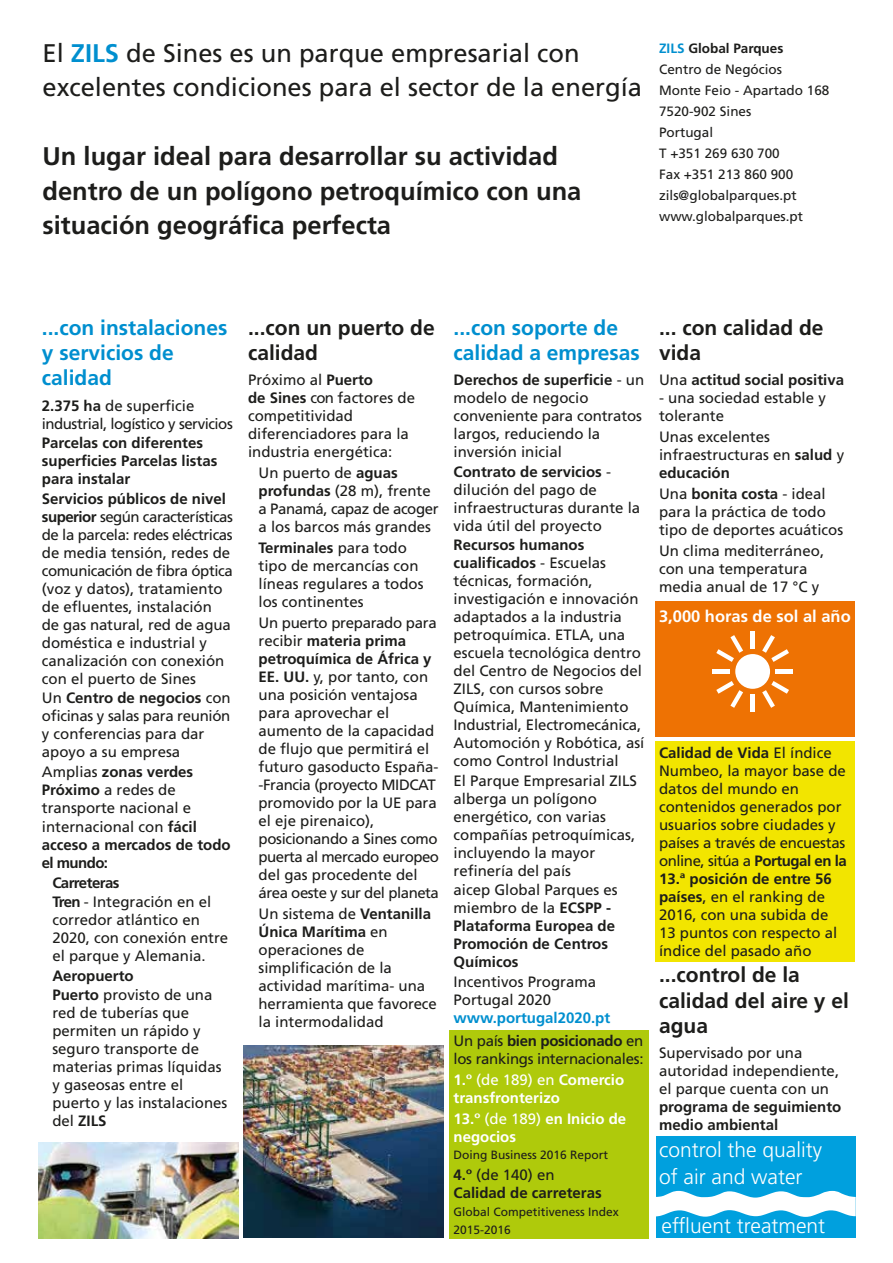
<style>
.page{position:relative;width:893px;height:1263px;background:#fff}
.page>*{position:absolute;margin:0;border:0;box-sizing:border-box;transform-origin:0 0}
.t1{font:700 25.5px/34.5px "Frutiger LT Std";color:#1d1d1b}
.t2{font:25.5px/34.5px "Frutiger LT Std";color:#1d1d1b}
.t3{font:700 21px/25.2px "Frutiger LT Std";color:#1d1d1b}
.t4{font:700 21px/25.2px "Frutiger LT Std";color:#008fcf}
.t5{font:300 21px/27px "Frutiger LT Std";color:#fff}
.t6{font:700 16.5px "Frutiger LT Std";color:#fff}
.t7{font:15px/18px "Frutiger LT Std";color:#1d1d1b}
.t8{font:700 15px/18px "Frutiger LT Std";color:#1d1d1b}
.t9{font:700 15px/18px "Frutiger LT Std";color:#fff}
.t10{font:15px/18px "Frutiger LT Std";letter-spacing:-.02em;color:#1d1d1b}
.t11{font:15px/18px "Frutiger LT Std";letter-spacing:-.03em;color:#1d1d1b}
.t12{font:700 15px "Frutiger LT Std";color:#008fcf}
.t13{font:13.5px/21px "Frutiger LT Std";color:#1d1d1b}
.t14{font:12px/18px "Frutiger LT Std";color:#1d1d1b}
.s1{font-weight:700;color:#008fcf}
.s2{font-weight:700}
.s3{font-weight:400}
</style>
<div class="page">
<div style="left:656px;top:1136px;width:200px;height:102px;background:#00a0de"></div>
<svg style="left:656px;top:1191px;width:200px;height:26px"></svg>
<div style="left:655px;top:601px;width:200px;height:136px;background:#ee7203"></div>
<div style="left:750px;top:631px;width:5px;height:18px;background:#fff"></div>
<svg style="left:716px;top:635px;width:27px;height:27px"></svg>
<div style="left:712px;top:669px;width:18px;height:5px;background:#fff"></div>
<svg style="left:716px;top:681px;width:27px;height:27px"></svg>
<div style="left:750px;top:694px;width:5px;height:18px;background:#fff"></div>
<svg style="left:762px;top:681px;width:27px;height:27px"></svg>
<div style="left:775px;top:669px;width:18px;height:5px;background:#fff"></div>
<svg style="left:762px;top:635px;width:27px;height:27px"></svg>
<div style="left:735px;top:654px;width:35px;height:35px;background:#fff;border-radius:50%"></div>
<div style="left:449px;top:1030px;width:200px;height:209px;background:#afca0b"></div>
<div style="left:655px;top:741px;width:200px;height:221px;background:#f2e500"></div>
<img style="left:38px;top:1143px;width:200px;height:95px">
<img style="left:243px;top:1045px;width:201px;height:193px">
<h1 class="t2" style="left:43px;top:36px;width:601px">El <span class="s1">ZILS</span> de Sines es un parque empresarial con excelentes condiciones para el sector de la energía</h1>
<h1 class="t1" style="left:43px;top:139px;width:540px">Un lugar ideal para desarrollar su actividad dentro de un polígono petroquímico con una situación geográfica perfecta</h1>
<p class="t13" style="left:659px;top:38px;width:172px"><span class="s1">ZILS</span> <span class="s2">Global Parques<br></span>Centro de Negócios<br>Monte Feio - Apartado 168<br>7520-902 Sines<br>Portugal<br>T +351 269 630 700<br>Fax +351 213 860 900 zils@globalparques.pt www.globalparques.pt</p>
<h2 class="t4" style="left:42px;top:315px;width:187px">...con instalaciones y servicios de calidad</h2>
<p class="t11" style="left:42px;top:396px;width:192px"><span class="s2">2.375 ha</span> de superficie industrial, logístico y servicios</p>
<p class="t8" style="left:42px;top:434px;width:177px">Parcelas con diferentes superficies Parcelas listas para instalar</p>
<p class="t7" style="left:42px;top:489px;width:193px"><span class="s2">Servicios públicos de nivel superior</span> según características de la parcela: redes eléctricas de media tensión, redes de comunicación de fibra óptica (voz y datos), tratamiento de efluentes, instalación de gas natural, red de agua doméstica e industrial y canalización con conexión con el puerto de Sines</p>
<p class="t7" style="left:42px;top:689px;width:190px">Un <span class="s2">Centro de negocios</span> con oficinas y salas para reunión y conferencias para dar apoyo a su empresa</p>
<p class="t7" style="left:42px;top:762px;width:153px">Amplias <span class="s2">zonas verdes<br>Próximo</span> a redes de transporte nacional e</p>
<p class="t8" style="left:42px;top:818px;width:190px"><span class="s3">internacional con</span> fácil acceso a mercados de todo el mundo:</p>
<p class="t7" style="left:52px;top:873px;width:160px;line-height:19.5px"><span class="s2">Carreteras<br>Tren</span> - Integración en el</p>
<p class="t7" style="left:52px;top:911px;width:177px">corredor atlántico en<br>2020, con conexión entre el parque y Alemania.</p>
<p class="t8" style="left:52px;top:966px;width:162px;line-height:19.5px">Aeropuerto<br>Puerto <span class="s3">provisto de una</span></p>
<p class="t7" style="left:52px;top:1004px;width:177px">red de tuberías que permiten un rápido y seguro transporte de materias primas líquidas y gaseosas entre el puerto y las instalaciones del <span class="s2">ZILS</span></p>
<h2 class="t3" style="left:248px;top:315px;width:188px">...con un puerto de calidad</h2>
<p class="t7" style="left:248px;top:371px;width:168px">Próximo al <span class="s2">Puerto<br>de Sines</span> con factores de competitividad diferenciadores para la industria energética:</p>
<p class="t7" style="left:259px;top:464px;width:181px">Un puerto de <span class="s2">aguas profundas</span> (28 m), frente a Panamá, capaz de acoger a los barcos más grandes</p>
<p class="t7" style="left:259px;top:539px;width:167px"><span class="s2">Terminales</span> para todo tipo de mercancías con líneas regulares a todos los continentes</p>
<p class="t7" style="left:259px;top:614px;width:182px">Un puerto preparado para recibir <span class="s2">materia prima petroquímica de África y<br>EE. UU.</span> y, por tanto, con una posición ventajosa para aprovechar el aumento de la capacidad de flujo que permitirá el futuro gasoducto España--Francia (proyecto MIDCAT promovido por la UE para el eje pirenaico), posicionando a Sines como puerta al mercado europeo del gas procedente del área oeste y sur del planeta</p>
<p class="t7" style="left:259px;top:905px;width:180px">Un sistema de <span class="s2">Ventanilla<br>Única Marítima</span> en operaciones de simplificación de la actividad marítima- una herramienta que favorece la intermodalidad</p>
<h2 class="t4" style="left:454px;top:315px;width:188px">...con soporte de calidad a empresas</h2>
<p class="t7" style="left:454px;top:371px;width:192px"><span class="s2">Derechos de superficie</span> - un modelo de negocio conveniente para contratos largos, reduciendo la inversión inicial</p>
<p class="t7" style="left:454px;top:463px;width:188px"><span class="s2">Contrato de servicios</span> - dilución del pago de infraestructuras durante la vida útil del proyecto</p>
<p class="t7" style="left:454px;top:536px;width:192px"><span class="s2">Recursos humanos cualificados</span> - Escuelas técnicas, formación, investigación e innovación adaptados a la industria petroquímica. ETLA, una escuela tecnológica dentro del Centro de Negocios del<br>ZILS, con cursos sobre<br>Química, Mantenimiento<br>Industrial, Electromecánica,<br>Automoción y Robótica, así como Control Industrial</p>
<p class="t7" style="left:454px;top:772px;width:185px">El Parque Empresarial ZILS alberga un polígono energético, con varias compañías petroquímicas, incluyendo la mayor refinería del país</p>
<p class="t8" style="left:454px;top:881px;width:166px"><span class="s3">aicep Global Parques es miembro de la</span> ECSPP -<br>Plataforma Europea de<br>Promoción de Centros<br>Químicos</p>
<p class="t7" style="left:454px;top:973px;width:144px">Incentivos Programa<br>Portugal 2020</p>
<p class="t12" style="left:454px;top:1009px;width:158px">www.portugal2020.pt</p>
<p class="t10" style="left:454px;top:1032px;width:191px">Un país <span class="s2">bien posicionado</span> en los rankings internacionales:</p>
<p class="t9" style="left:454px;top:1071px;width:172px">1.º <span class="s3">(de 189) en</span> Comercio transfronterizo</p>
<p class="t9" style="left:454px;top:1110px;width:174px">13.º <span class="s3">(de 189)</span> en Inicio de negocios</p>
<p class="t14" style="left:454px;top:1146px;width:156px">Doing Business 2016 Report</p>
<p class="t8" style="left:454px;top:1166px;width:150px">4.º <span class="s3">(de 140) en<br></span>Calidad de carreteras</p>
<p class="t14" style="left:454px;top:1202px;width:167px">Global Competitiveness Index<br>2015-2016</p>
<h2 class="t3" style="left:659px;top:315px;width:166px">... con calidad de vida</h2>
<p class="t8" style="left:659px;top:371px;width:187px"><span class="s3">Una</span> actitud social positiva</p>
<p class="t7" style="left:659px;top:389px;width:168px">- una sociedad estable y tolerante</p>
<p class="t7" style="left:659px;top:428px;width:187px">Unas excelentes infraestructuras en <span class="s2">salud</span> y <span class="s2">educación</span></p>
<p class="t7" style="left:659px;top:485px;width:186px">Una <span class="s2">bonita costa</span> - ideal para la práctica de todo tipo de deportes acuáticos</p>
<p class="t7" style="left:659px;top:542px;width:167px">Un clima mediterráneo, con una temperatura media anual de 17 °C y</p>
<p class="t6" style="left:659px;top:606px;width:193px">3,000 horas de sol al año</p>
<p class="t7" style="left:659px;top:743px;width:189px"><span class="s2">Calidad de Vida</span> El índice<br>Numbeo, la mayor base de datos del mundo en contenidos generados por usuarios sobre ciudades y países a través de encuestas online, sitúa a <span class="s2">Portugal en la<br>13.ª posición de entre 56 países</span>, en el ranking de<br>2016, con una subida de<br>13 puntos con respecto al índice del pasado año</p>
<h2 class="t3" style="left:659px;top:962px;width:191px">...control de la calidad del aire y el agua</h2>
<p class="t7" style="left:659px;top:1044px;width:182px">Supervisado por una autoridad independiente, el parque cuenta con un</p>
<p class="t8" style="left:659px;top:1098px;width:184px">programa de seguimiento medio ambiental</p>
<h2 class="t5" style="left:659px;top:1137px;width:164px">control the quality of air and water</h2>
<h2 class="t5" style="left:661px;top:1213px;width:165px">effluent treatment</h2>
</div>
